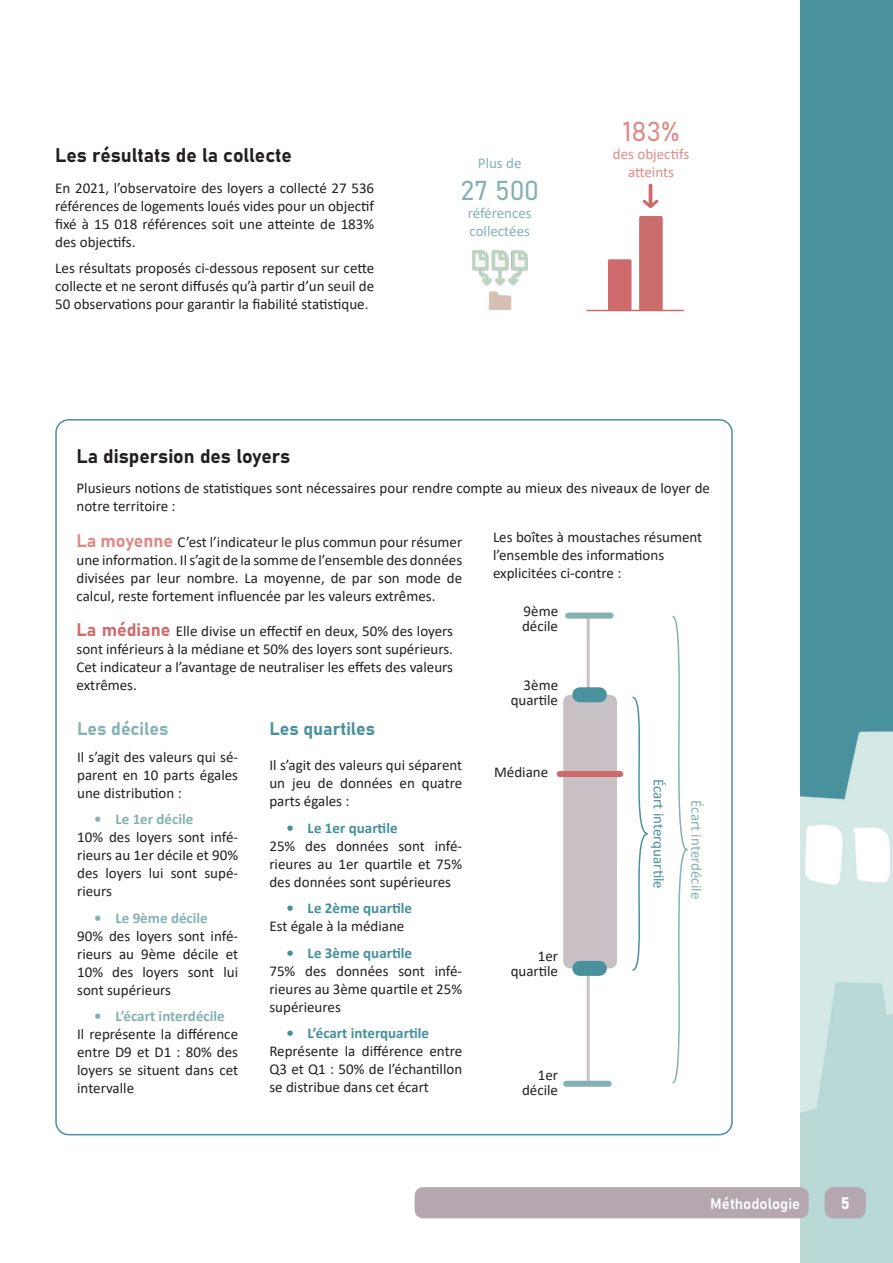
<style>
.page{position:relative;width:893px;height:1263px;background:#fff}
.page>*{position:absolute;margin:0;border:0;box-sizing:border-box;transform-origin:0 0}
.t1{font:27px "Bahnschrift";color:#84b2b0}
.t2{font:27px "Bahnschrift";color:#dc8b87}
.Titre_2{font:19.5px "Bahnschrift";color:#231f20}
.t3{font:18px "Bahnschrift";color:#49919d}
.t4{font:18px "Bahnschrift";color:#84b2b0}
.t5{font:16.5px "Bahnschrift";color:#fff}
.t6{font:15px/18px "Calibri";color:#231f20;text-align:justify}
.t7{font:700 15px "Calibri";color:#44909a}
.t8{font:700 15px "Calibri";color:#84b2b0}
.t9{font:15px/18px "Calibri";color:#84b2b0}
.t10{font:15px/18px "Calibri";color:#dc8b87;text-align:center}
.t11{font:15px "Calibri";color:#49919d}
.t12{font:15px "Bahnschrift";color:#fff}
.s1{font-family:"Bahnschrift";font-size:18px;color:#dc8b87}
.s2{font-family:"Bahnschrift";font-size:18px;color:#ce6a6c}
</style>
<div class="page">
<div style="left:800px;top:0;width:93px;height:1263px;background:#49919d"></div>
<img style="left:800px;top:731px;width:93px;height:532px">
<div style="left:415px;top:1187px;width:394px;height:31px;background:#b5a7b0;border-radius:9px"></div>
<div style="left:825px;top:1187px;width:41px;height:31px;background:#b5a7b0;border-radius:9px"></div>
<hr style="left:587px;top:616px;width:3px;height:468px;background:#c9c0c6">
<div style="left:563px;top:695px;width:54px;height:273px;background:#c9c0c6;border-radius:7px"></div>
<div style="left:568px;top:613px;width:43px;height:6px;background:#84b2b0"></div>
<div style="left:566px;top:1081px;width:43px;height:6px;background:#84b2b0"></div>
<div style="left:580px;top:687px;width:19px;height:15px;background:#49919d"></div>
<div style="left:580px;top:961px;width:19px;height:15px;background:#49919d"></div>
<div style="left:560px;top:771px;width:60px;height:6px;background:#ce6a6c"></div>
<svg style="left:632px;top:696px;width:16px;height:275px"></svg>
<svg style="left:672px;top:615px;width:16px;height:469px"></svg>
<img style="left:472px;top:251px;width:56px;height:59px">
<div style="left:608px;top:259px;width:23px;height:52px;background:#ce6a6c;border-radius:2px"></div>
<div style="left:639px;top:216px;width:24px;height:95px;background:#ca6b6c;border-radius:2px"></div>
<hr style="left:587px;top:310px;width:97px;height:1px;background:#ce6a6c">
<svg style="left:642px;top:183px;width:17px;height:25px"></svg>
<p class="Titre_2" style="left:55px;top:140px;width:238px">Les résultats de la collecte</p>
<p class="t6" style="left:55px;top:178px;width:320px">En 2021, l’observatoire des loyers a collecté 27 536 références de logements loués vides pour un objectif fixé à 15 018 références soit une atteinte de 183% des objectifs.</p>
<p class="t6" style="left:55px;top:259px;width:320px">Les résultats proposés ci-dessous reposent sur cette collecte et ne seront diffusés qu’à partir d’un seuil de 50 observations pour garantir la fiabilité statistique.</p>
<p class="t9" style="left:478px;top:154px;width:45px">Plus de</p>
<p class="t1" style="left:460px;top:170px;width:80px">27 500</p>
<p class="t9" style="left:468px;top:204px;width:66px">références collectées</p>
<p class="t2" style="left:623px;top:110px;width:58px">183%</p>
<p class="t10" style="left:613px;top:144px;width:78px">des objectifs atteints</p>
<p class="Titre_2" style="left:77px;top:441px;width:215px">La dispersion des loyers</p>
<p class="t6" style="left:77px;top:479px;width:635px">Plusieurs notions de statistiques sont nécessaires pour rendre compte au mieux des niveaux de loyer de notre territoire :</p>
<p class="t6" style="left:77px;top:533px;width:387px"><span class="s1">La moyenne</span> C’est l’indicateur le plus commun pour résumer une information. Il s’agit de la somme de l’ensemble des données divisées par leur nombre. La moyenne, de par son mode de calcul, reste fortement influencée par les valeurs extrêmes.</p>
<p class="t6" style="left:77px;top:622px;width:378px"><span class="s2">La médiane</span> Elle divise un effectif en deux, 50% des loyers sont inférieurs à la médiane et 50% des loyers sont supérieurs.<br>Cet indicateur a l’avantage de neutraliser les effets des valeurs extrêmes.</p>
<p class="t3" style="left:269px;top:715px;width:107px">Les quartiles</p>
<p class="t6" style="left:269px;top:756px;width:194px">Il s’agit des valeurs qui séparent un jeu de données en quatre parts égales :</p>
<p class="t7" style="left:286px;top:817px;width:113px">• Le 1er quartile</p>
<p class="t6" style="left:269px;top:836px;width:194px">25% des données sont infé&shy;rieures au 1er quartile et 75% des données sont supérieures</p>
<p class="t7" style="left:286px;top:897px;width:127px">• Le 2ème quartile</p>
<p class="t6" style="left:269px;top:917px;width:137px">Est égale à la médiane</p>
<p class="t7" style="left:286px;top:942px;width:127px">• Le 3ème quartile</p>
<p class="t6" style="left:269px;top:961px;width:194px">75% des données sont infé&shy;rieures au 3ème quartile et 25% supérieures</p>
<p class="t7" style="left:286px;top:1022px;width:144px">• L’écart interquartile</p>
<p class="t6" style="left:269px;top:1042px;width:194px">Représente la différence entre Q3 et Q1 : 50% de l’échantillon se distribue dans cet écart</p>
<p class="t6" style="left:493px;top:528px;width:211px;text-align:left">Les boîtes à moustaches résument l’ensemble des informations explicitées ci-contre :</p>
<p class="t6" style="left:522px;top:603px;width:38px;line-height:15px">9ème décile</p>
<p class="t6" style="left:511px;top:677px;width:49px;line-height:15px;text-align:right">3ème quartile</p>
<p class="t4" style="left:77px;top:715px;width:93px">Les déciles</p>
<p class="t6" style="left:77px;top:747px;width:162px">Il s’agit des valeurs qui sé&shy;parent en 10 parts égales une distribution :</p>
<p class="t8" style="left:94px;top:808px;width:101px">• Le 1er décile</p>
<p class="t6" style="left:77px;top:828px;width:162px">10% des loyers sont infé&shy;rieurs au 1er décile et 90% des loyers lui sont supé&shy;rieurs</p>
<p class="t8" style="left:94px;top:907px;width:115px">• Le 9ème décile</p>
<p class="t6" style="left:77px;top:926px;width:162px">90% des loyers sont infé&shy;rieurs au 9ème décile et 10% des loyers sont lui sont supérieurs</p>
<p class="t8" style="left:94px;top:1005px;width:132px">• L’écart interdécile</p>
<p class="t6" style="left:77px;top:1025px;width:162px">Il représente la différence entre D9 et D1 : 80% des loyers se situent dans cet intervalle</p>
<p class="t6" style="left:494px;top:763px;width:56px">Médiane</p>
<p class="t11" style="left:669px;top:779px;width:112px;rotate:90deg">Écart interquartile</p>
<p class="t9" style="left:706px;top:800px;width:100px;rotate:90deg">Écart interdécile</p>
<p class="t6" style="left:511px;top:948px;width:49px;line-height:15px;text-align:right">1er quartile</p>
<p class="t6" style="left:522px;top:1067px;width:38px;line-height:15px;text-align:right">1er décile</p>
<p class="t12" style="left:710px;top:1192px;width:91px">Méthodologie</p>
<p class="t5" style="left:841px;top:1191px;width:10px">5</p>
</div>
